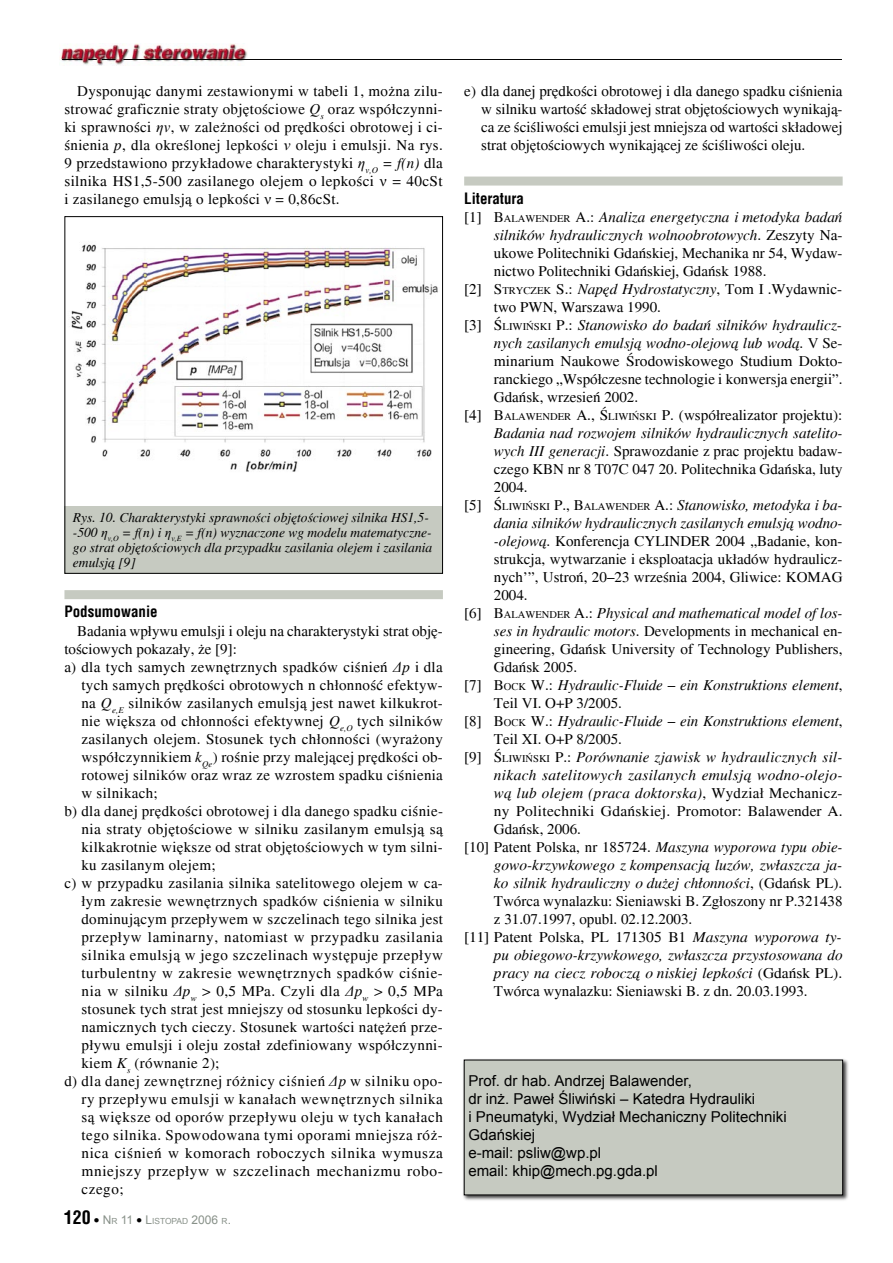
<style>
.page{position:relative;width:893px;height:1263px;background:#fff}
.page>*{position:absolute;margin:0;border:0;box-sizing:border-box;transform-origin:0 0}
.t1{font:700 18px "Switzerland Condensed";color:#000}
.tekst_główny{font:15px/18px "Times";color:#000;text-align:justify}
.tekst_główny-2{font:italic 15px/18px "Times";color:#000}
.adres_firmy{font:15px/18px "Arial";color:#000}
.podtytuł_01{font:700 15px "Switzerland Condensed";color:#000}
.podpisy_pod_rysunki_fotografie{font:italic 13.5px/15px "Times";color:#000}
.t2{font:12px "Arial";color:#889189}
.s1{font-style:italic}
.s2{font-family:"Times New Roman";font-style:italic}
.s3{font-family:"Times New Roman"}
.s4{font-size:10.5px}
.s5{font-style:normal}
.s6{font-style:normal;font-size:10.5px}
.s7{color:#000}
.s8{font-size:8.4px}
</style>
<div class="page">
<img style="left:60px;top:43px;width:188px;height:22px">
<svg style="left:62px;top:59px;width:20px;height:1px"></svg>
<svg style="left:88px;top:59px;width:28px;height:1px"></svg>
<hr style="left:123px;top:59px;width:719px;height:1px;background:#000">
<div style="left:461px;top:1057px;width:388px;height:144px;background:#000;opacity:.75"></div>
<div style="left:464px;top:1060px;width:379px;height:135px;background:#c6cac1"></div>
<div style="left:464px;top:177px;width:379px;height:9px;background:#c6cac1"></div>
<img style="left:71px;top:244px;width:367px;height:228px">
<div style="left:64px;top:506px;width:379px;height:67px;background:#c6cac1"></div>
<div style="left:64px;top:216px;width:379px;height:358px;border:1px solid #000"></div>
<div style="left:64px;top:590px;width:379px;height:9px;background:#c6cac1"></div>
<p class="tekst_główny" style="left:64px;top:82px;width:380px;text-indent:13px">Dysponując danymi zestawionymi w tabeli 1, można zilu&shy;strować graficznie straty objętościowe <span class="s1">Q</span><sub>s</sub> oraz współczynni&shy;ki sprawności <span class="s2">η</span><span class="s1">v</span>, w zależności od prędkości obrotowej i ci&shy;śnienia <span class="s1">p</span>, dla określonej lepkości <span class="s2">ν</span> oleju i emulsji. Na rys.<br>9 przedstawiono przykładowe charakterystyki <span class="s2">η</span><sub>v,O</sub> <span class="s1">= f(n)</span> dla silnika HS1,5-500 zasilanego olejem o lepkości <span class="s3">ν</span> = 40cSt i zasilanego emulsją o lepkości <span class="s3">ν</span> = 0,86cSt.</p>
<p class="tekst_główny" style="left:481px;top:82px;width:363px;text-indent:-17px">e) dla danej prędkości obrotowej i dla danego spadku ciśnienia w silniku wartość składowej strat objętościowych wynikają&shy;ca ze ściśliwości emulsji jest mniejsza od wartości składowej strat objętościowych wynikającej ze ściśliwości oleju.</p>
<p class="podtytuł_01" style="left:464px;top:189px;width:61px">Literatura</p>
<p class="tekst_główny" style="left:494px;top:208px;width:350px;text-indent:-30px">[1] B<span class="s4">ALAWENDER</span> A.: <span class="s1">Analiza energetyczna i metodyka badań silników hydraulicznych wolnoobrotowych</span>. Zeszyty Na&shy;ukowe Politechniki Gdańskiej, Mechanika nr 54, Wydaw&shy;nictwo Politechniki Gdańskiej, Gdańsk 1988.</p>
<p class="tekst_główny" style="left:494px;top:280px;width:350px;text-indent:-30px">[2] S<span class="s4">TRYCZEK</span> S.: <span class="s1">Napęd Hydrostatyczny</span>, Tom I .Wydawnic&shy;two PWN, Warszawa 1990.</p>
<p class="tekst_główny" style="left:494px;top:316px;width:350px;text-indent:-30px">[3] Ś<span class="s4">LIWIŃSKI</span> P.: <span class="s1">Stanowisko do badań silników hydraulicz&shy;nych zasilanych emulsją wodno-olejową lub wodą</span>. V Se&shy;minarium Naukowe Środowiskowego Studium Dokto&shy;ranckiego „Współczesne technologie i konwersja energii”.<br>Gdańsk, wrzesień 2002.</p>
<p class="tekst_główny" style="left:494px;top:406px;width:350px;text-indent:-30px">[4] B<span class="s4">ALAWENDER</span> A., Ś<span class="s4">LIWIŃSKI</span> P. (współrealizator projektu):<br><span class="s1">Badania nad rozwojem silników hydraulicznych satelito&shy;wych III generacji</span>. Sprawozdanie z prac projektu badaw&shy;czego KBN nr 8 T07C 047 20. Politechnika Gdańska, luty 2004.</p>
<p class="tekst_główny" style="left:494px;top:496px;width:350px;text-indent:-30px">[5] Ś<span class="s4">LIWIŃSKI</span> P., B<span class="s4">ALAWENDER</span> A.: <span class="s1">Stanowisko, metodyka i ba&shy;dania silników hydraulicznych zasilanych emulsją wodno--olejową</span>. Konferencja CYLINDER 2004 „Badanie, kon&shy;strukcja, wytwarzanie i eksploatacja układów hydraulicz&shy;nych’”, Ustroń, 20–23 września 2004, Gliwice: KOMAG 2004.</p>
<p class="tekst_główny" style="left:494px;top:604px;width:350px;text-indent:-30px">[6] B<span class="s4">ALAWENDER</span> A.: <span class="s1">Physical and mathematical model of los&shy;ses in hydraulic motors</span>. Developments in mechanical en&shy;gineering, Gdańsk University of Technology Publishers, Gdańsk 2005.</p>
<p class="tekst_główny-2" style="left:494px;top:676px;width:350px;text-indent:-30px"><span class="s5">[7] B</span><span class="s6">OCK</span> <span class="s5">W.:</span> Hydraulic-Fluide – ein Konstruktions element<span class="s5">,<br>Teil VI. O+P 3/2005.</span></p>
<p class="tekst_główny-2" style="left:494px;top:712px;width:350px;text-indent:-30px"><span class="s5">[8] B</span><span class="s6">OCK</span> <span class="s5">W.:</span> Hydraulic-Fluide – ein Konstruktions element<span class="s5">,<br>Teil XI. O+P 8/2005.</span></p>
<p class="tekst_główny-2" style="left:494px;top:748px;width:350px;text-align:justify;text-indent:-30px"><span class="s5">[9] Ś</span><span class="s6">LIWIŃSKI</span> <span class="s5">P.:</span> Porównanie zjawisk w hydraulicznych sil&shy;nikach satelitowych zasilanych emulsją wodno-olejo&shy;wą lub olejem (praca doktorska)<span class="s5">, Wydział Mechanicz&shy;ny Politechniki Gdańskiej. Promotor: Balawender A.<br>Gdańsk, 2006.</span></p>
<p class="tekst_główny" style="left:494px;top:838px;width:350px;text-indent:-30px">[10] Patent Polska, nr 185724. <span class="s1">Maszyna wyporowa typu obie&shy;gowo-krzywkowego z kompensacją luzów, zwłaszcza ja&shy;ko silnik hydrauliczny o dużej chłonności</span>, (Gdańsk PL).<br>Twórca wynalazku: Sieniawski B. Zgłoszony nr P.321438 z 31.07.1997, opubl. 02.12.2003.</p>
<p class="tekst_główny-2" style="left:494px;top:928px;width:350px;text-align:justify;text-indent:-30px"><span class="s5">[11] Patent Polska, PL 171305 B1</span> Maszyna wyporowa ty&shy;pu obiegowo-krzywkowego, zwłaszcza przystosowana do pracy na ciecz roboczą o niskiej lepkości <span class="s5">(Gdańsk PL).<br>Twórca wynalazku: Sieniawski B. z dn. 20.03.1993.</span></p>
<p class="podpisy_pod_rysunki_fotografie" style="left:73px;top:510px;width:361px">Rys. 10. Charakterystyki sprawności objętościowej silnika HS1,5- -500 <span class="s3">η</span><sub>v,O</sub> = f(n) i <span class="s3">η</span><sub>v,E</sub> = f(n) wyznaczone wg modelu matematyczne&shy;go strat objętościowych dla przypadku zasilania olejem i zasilania emulsją [9]</p>
<p class="podtytuł_01" style="left:64px;top:603px;width:95px">Podsumowanie</p>
<p class="tekst_główny" style="left:64px;top:622px;width:380px;text-indent:13px">Badania wpływu emulsji i oleju na charakterystyki strat obję&shy;tościowych pokazały, że [9]:</p>
<p class="tekst_główny" style="left:81px;top:658px;width:363px;text-indent:-17px">a) dla tych samych zewnętrznych spadków ciśnień <span class="s2">Δ</span><span class="s1">p</span> i dla tych samych prędkości obrotowych n chłonność efektyw&shy;na <span class="s1">Q</span><sub>e,E</sub> silników zasilanych emulsją jest nawet kilkukrot&shy;nie większa od chłonności efektywnej <span class="s1">Q</span><sub>e,O</sub> tych silników zasilanych olejem. Stosunek tych chłonności (wyrażony współczynnikiem <span class="s1">k</span><sub>Qe</sub>) rośnie przy malejącej prędkości ob&shy;rotowej silników oraz wraz ze wzrostem spadku ciśnienia w silnikach;</p>
<p class="tekst_główny" style="left:81px;top:802px;width:363px;text-indent:-17px">b) dla danej prędkości obrotowej i dla danego spadku ciśnie&shy;nia straty objętościowe w silniku zasilanym emulsją są kilkakrotnie większe od strat objętościowych w tym silni&shy;ku zasilanym olejem;</p>
<p class="tekst_główny" style="left:81px;top:874px;width:363px;text-indent:-17px">c) w przypadku zasilania silnika satelitowego olejem w ca&shy;łym zakresie wewnętrznych spadków ciśnienia w silniku dominującym przepływem w szczelinach tego silnika jest przepływ laminarny, natomiast w przypadku zasilania silnika emulsją w jego szczelinach występuje przepływ turbulentny w zakresie wewnętrznych spadków ciśnie&shy;nia w silniku <span class="s2">Δ</span><span class="s1">p</span><sub>w</sub> &gt; 0,5 MPa. Czyli dla <span class="s2">Δ</span><span class="s1">p</span><sub>w</sub> &gt; 0,5 MPa stosunek tych strat jest mniejszy od stosunku lepkości dy&shy;namicznych tych cieczy. Stosunek wartości natężeń prze&shy;pływu emulsji i oleju został zdefiniowany współczynni&shy;kiem <span class="s1">K</span><sub>s</sub> (równanie 2);</p>
<p class="tekst_główny" style="left:81px;top:1072px;width:363px;text-indent:-17px">d) dla danej zewnętrznej różnicy ciśnień <span class="s2">Δ</span><span class="s1">p</span> w silniku opo&shy;ry przepływu emulsji w kanałach wewnętrznych silnika są większe od oporów przepływu oleju w tych kanałach tego silnika. Spowodowana tymi oporami mniejsza róż&shy;nica ciśnień w komorach roboczych silnika wymusza mniejszy przepływ w szczelinach mechanizmu robo&shy;czego;</p>
<p class="adres_firmy" style="left:468px;top:1071px;width:225px">Prof. dr hab. Andrzej Balawender,</p>
<p class="adres_firmy" style="left:468px;top:1089px;width:320px">dr inż. Paweł Śliwiński – Katedra Hydrauliki<br>i Pneumatyki, Wydział Mechaniczny Politechniki<br>Gdańskiej</p>
<p class="adres_firmy" style="left:468px;top:1143px;width:134px">e-mail: psliw@wp.pl</p>
<p class="adres_firmy" style="left:468px;top:1161px;width:191px">email: khip@mech.pg.gda.pl</p>
<p class="t1" style="left:64px;top:1207px;width:28px">120</p>
<p class="t2" style="left:94px;top:1212px;width:139px"><span class="s7">●</span> N<span class="s8">R</span> 11 <span class="s7">●</span> L<span class="s8">ISTOPAD</span> 2006 <span class="s8">R</span>.</p>
</div>
